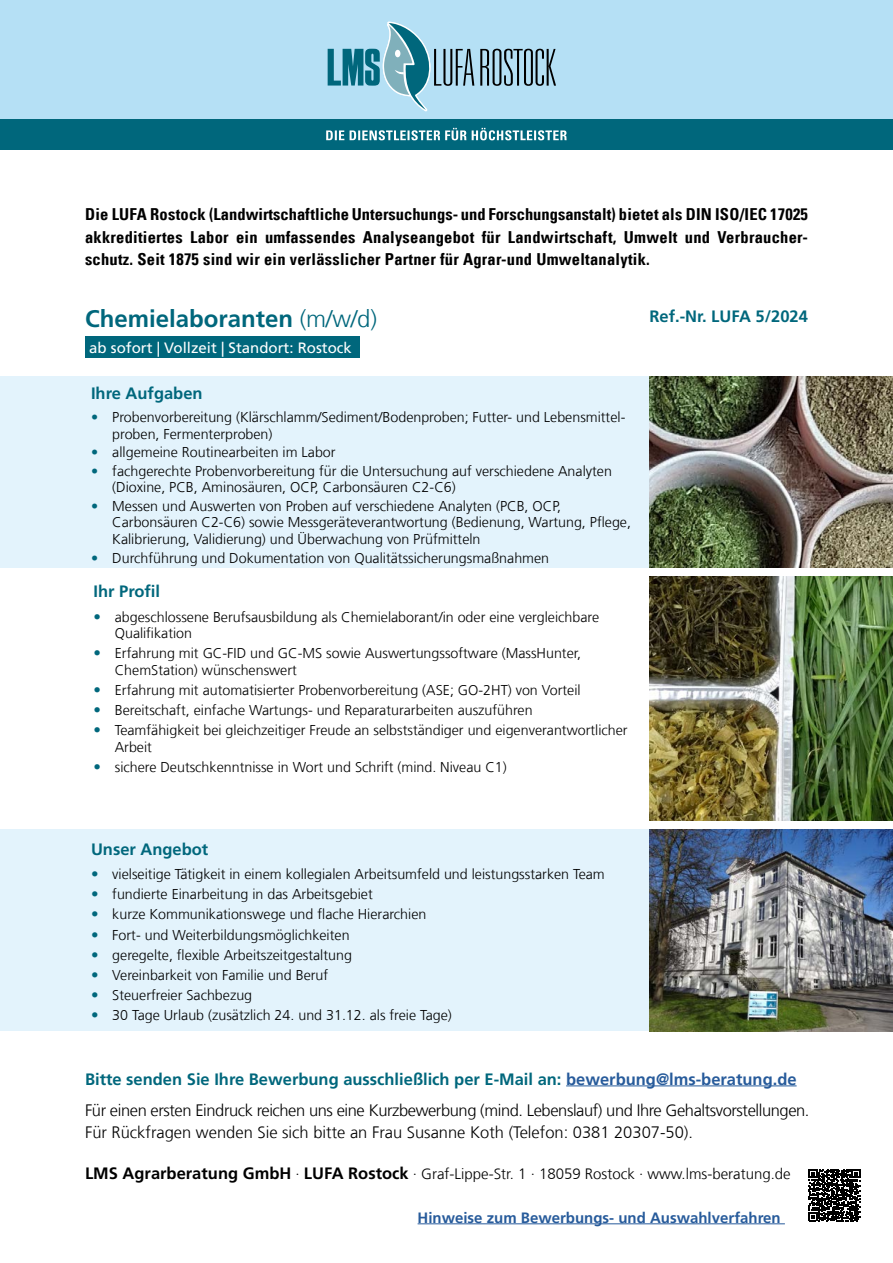
<style>
.page{position:relative;width:893px;height:1263px;background:#fff}
.page>*{position:absolute;margin:0;border:0;box-sizing:border-box;transform-origin:0 0}
.t1{font:700 24px "Frutiger LT Com";color:#00677c}
.t2{font:16.5px/22.5px "Univers Com 67 Bold Cond";letter-spacing:.015em;color:#000;text-align:justify}
.t3{font:300 16.5px/31px "Frutiger LT Com";letter-spacing:-.025em;color:#000}
.t4{font:300 16.5px "Frutiger LT Com";color:#000}
.t5{font:700 16.5px "Frutiger LT Com";color:#00677c}
.t6{font:300 15px "Frutiger LT Com";color:#000}
.t7{font:700 15px "Frutiger LT Com";color:#275b9b}
.t8{font:15px "Frutiger LT Com";color:#fff}
.t9{font:300 14.25px/16.5px "Frutiger LT Com";color:#000}
.s1{font-weight:300}
.s2{font-weight:400;color:#00677c}
.s3{font-weight:400;font-size:15px;color:#00677c}
.s4{font-size:15px;color:#00677c}
.s5{font-weight:700;color:#00677c}
.s6{font-weight:700;color:#275b9b}
.s7{font-weight:700;font-size:16.5px}
</style>
<div class="page">
<div style="left:0;top:376px;width:651px;height:192px;background:#e3f3fc"></div>
<div style="left:0;top:829px;width:650px;height:202px;background:#e3f3fc"></div>
<div style="left:0;top:0;width:893px;height:126px;background:#b5e0f5"></div>
<div style="left:0;top:119px;width:893px;height:31px;background:#00677c"></div>
<svg style="left:480px;top:49px;width:76px;height:37px"></svg>
<svg style="left:328px;top:22px;width:146px;height:89px"></svg>
<svg style="left:326px;top:128px;width:241px;height:12px"></svg>
<img style="left:650px;top:576px;width:243px;height:245px">
<img style="left:650px;top:829px;width:243px;height:202px">
<img style="left:650px;top:376px;width:243px;height:192px">
<hr style="left:566px;top:1085px;width:231px;height:1px;background:#275b9b">
<hr style="left:418px;top:1223px;width:367px;height:1px;background:#275b9b">
<svg style="left:808px;top:1169px;width:52px;height:52px"></svg>
<div style="left:85px;top:336px;width:275px;height:22px;background:#00677c"></div>
<p class="t2" style="left:85px;top:203px;width:724px">Die LUFA Rostock (Landwirtschaftliche Untersuchungs- und Forschungsanstalt) bietet als DIN ISO/IEC 17025 akkreditiertes Labor ein umfassendes Analyseangebot für Landwirtschaft, Umwelt und Verbraucher&shy;schutz. Seit 1875 sind wir ein verlässlicher Partner für Agrar-und Umweltanalytik.</p>
<h1 class="t1" style="left:85px;top:305px;width:293px">Chemielaboranten <span class="s1">(m/w/d)</span></h1>
<p class="t8" style="left:89px;top:338px;width:264px">ab sofort | Vollzeit | Standort: Rostock</p>
<p class="t5" style="left:91px;top:384px;width:113px">Ihre Aufgaben</p>
<p class="t9" style="left:112px;top:409px;width:515px;text-indent:-21px"><span class="s2">•</span> Probenvorbereitung (Klärschlamm/Sediment/Bodenproben; Futter- und Lebensmittel&shy;proben, Fermenterproben)</p>
<p class="t9" style="left:91px;top:444px;width:246px"><span class="s2">•</span> allgemeine Routinearbeiten im Labor</p>
<p class="t9" style="left:112px;top:463px;width:501px;text-indent:-21px"><span class="s2">•</span> fachgerechte Probenvorbereitung für die Untersuchung auf verschiedene Analyten (Dioxine, PCB, Aminosäuren, OCP, Carbonsäuren C2-C6)</p>
<p class="t9" style="left:112px;top:498px;width:520px;text-indent:-21px"><span class="s2">•</span> Messen und Auswerten von Proben auf verschiedene Analyten (PCB, OCP,<br>Carbonsäuren C2-C6) sowie Messgeräteverantwortung (Bedienung, Wartung, Pflege,<br>Kalibrierung, Validierung) und Überwachung von Prüfmitteln</p>
<p class="t9" style="left:91px;top:549px;width:460px"><span class="s2">•</span> Durchführung und Dokumentation von Qualitätssicherungsmaßnahmen</p>
<p class="t5" style="left:94px;top:582px;width:68px">Ihr Profil</p>
<p class="t9" style="left:115px;top:609px;width:486px;text-indent:-21px"><span class="s3">•</span> abgeschlossene Berufsausbildung als Chemielaborant/in oder eine vergleichbare<br>Qualifikation</p>
<p class="t9" style="left:115px;top:645px;width:468px;text-indent:-21px"><span class="s3">•</span> Erfahrung mit GC-FID und GC-MS sowie Auswertungssoftware (MassHunter,<br>ChemStation) wünschenswert</p>
<p class="t9" style="left:94px;top:682px;width:489px"><span class="s3">•</span> Erfahrung mit automatisierter Probenvorbereitung (ASE; GO-2HT) von Vorteil</p>
<p class="t9" style="left:94px;top:702px;width:441px"><span class="s3">•</span> Bereitschaft, einfache Wartungs- und Reparaturarbeiten auszuführen</p>
<p class="t9" style="left:115px;top:722px;width:514px;text-indent:-21px"><span class="s3">•</span> Teamfähigkeit bei gleichzeitiger Freude an selbstständiger und eigenverantwortlicher<br>Arbeit</p>
<p class="t9" style="left:94px;top:759px;width:415px"><span class="s3">•</span> sichere Deutschkenntnisse in Wort und Schrift (mind. Niveau C1)</p>
<p class="t5" style="left:649px;top:306px;width:160px">Ref.-Nr. LUFA 5/2024</p>
<p class="t5" style="left:91px;top:839px;width:119px">Unser Angebot</p>
<p class="t9" style="left:91px;top:866px;width:515px"><span class="s4">•</span> vielseitige Tätigkeit in einem kollegialen Arbeitsumfeld und leistungsstarken Team</p>
<p class="t9" style="left:91px;top:886px;width:283px"><span class="s4">•</span> fundierte Einarbeitung in das Arbeitsgebiet</p>
<p class="t9" style="left:91px;top:906px;width:337px"><span class="s4">•</span> kurze Kommunikationswege und flache Hierarchien</p>
<p class="t9" style="left:91px;top:926px;width:260px"><span class="s4">•</span> Fort- und Weiterbildungsmöglichkeiten</p>
<p class="t9" style="left:91px;top:946px;width:262px"><span class="s4">•</span> geregelte, flexible Arbeitszeitgestaltung</p>
<p class="t9" style="left:91px;top:967px;width:239px"><span class="s4">•</span> Vereinbarkeit von Familie und Beruf</p>
<p class="t9" style="left:91px;top:987px;width:163px"><span class="s4">•</span> Steuerfreier Sachbezug</p>
<p class="t9" style="left:91px;top:1007px;width:362px"><span class="s4">•</span> 30 Tage Urlaub (zusätzlich 24. und 31.12. als freie Tage)</p>
<p class="t3" style="left:85px;top:1063px;width:726px"><span class="s5">Bitte senden Sie Ihre Bewerbung ausschließlich per E-Mail an:</span> <span class="s6">bewerbung@lms-beratung.de<br></span>Für einen ersten Eindruck reichen uns eine Kurzbewerbung (mind. Lebenslauf) und Ihre Gehaltsvorstellungen.</p>
<p class="t4" style="left:85px;top:1123px;width:609px">Für Rückfragen wenden Sie sich bitte an Frau Susanne Koth (Telefon: 0381 20307-50).</p>
<p class="t6" style="left:85px;top:1165px;width:707px"><span class="s7">LMS Agrarberatung GmbH</span> · <span class="s7">LUFA Rostock</span> · Graf-Lippe-Str. 1 · 18059 Rostock · www.lms-beratung.de</p>
<p class="t7" style="left:418px;top:1209px;width:365px">Hinweise zum Bewerbungs- und Auswahlverfahren</p>
</div>
